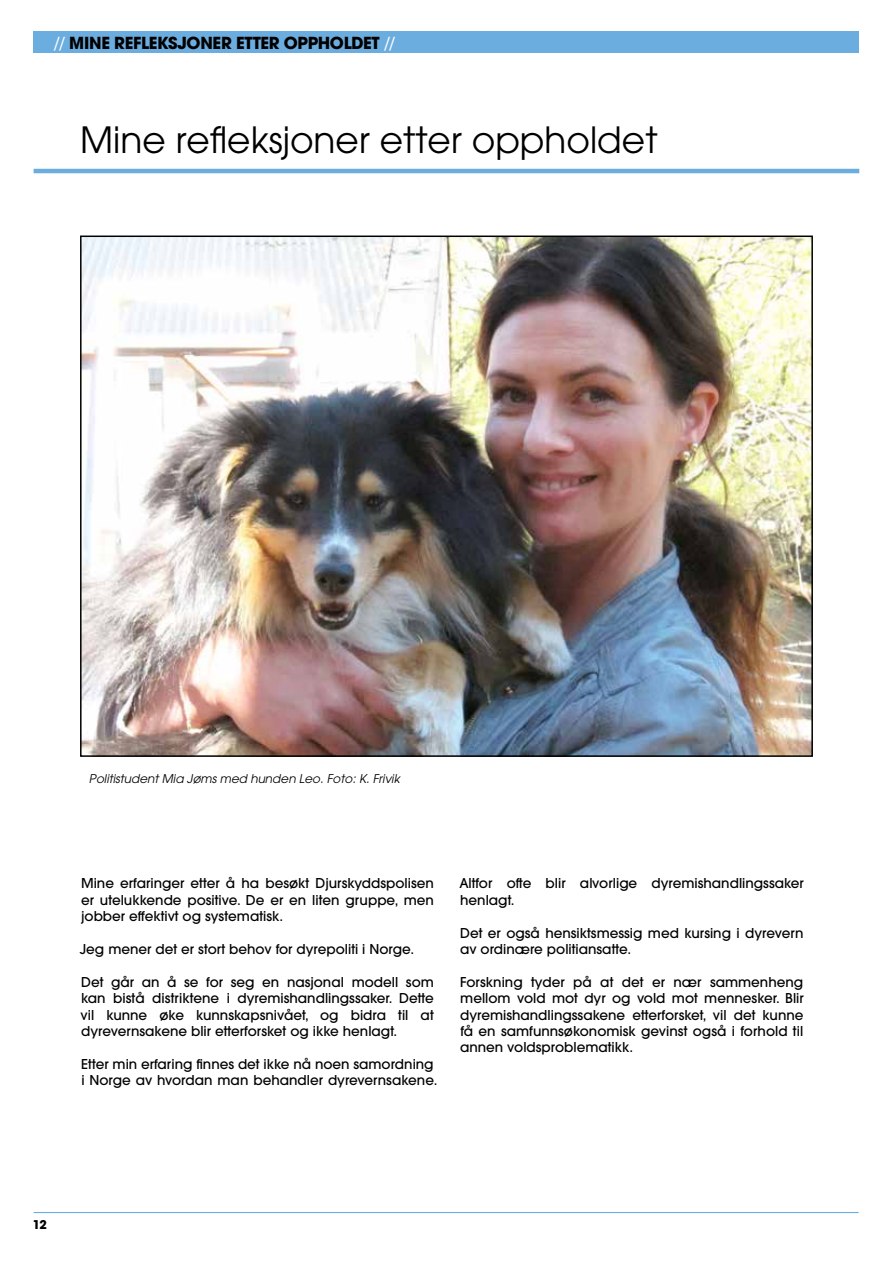
<style>
.page{position:relative;width:893px;height:1263px;background:#fff}
.page>*{position:absolute;margin:0;border:0;box-sizing:border-box;transform-origin:0 0}
.t1{font:36px "ITC Avant Garde Pro";color:#000}
.t2{font:700 16.5px "ITC Avant Garde Pro";letter-spacing:-.02em;color:#000}
.t3{font:500 13.5px/16.2px "ITC Avant Garde Pro";color:#000;text-align:justify}
.t4{font:italic 12px "ITC Avant Garde Pro";color:#000}
.t5{font:700 12px "ITC Avant Garde Pro";color:#000}
.s1{font-weight:400;color:#fff}
</style>
<div class="page">
<div style="left:34px;top:32px;width:825px;height:21px;background:#6caddf"></div>
<hr style="left:34px;top:169px;width:825px;height:4px;background:#6caddf">
<hr style="left:34px;top:1212px;width:824px;height:1px;background:#6caddf">
<img style="left:83px;top:239px;width:727px;height:515px">
<p class="t2" style="left:53px;top:32px;width:344px"><span class="s1">//</span> MINE REFLEKSJONER ETTER OPPHOLDET <span class="s1">//</span></p>
<h1 class="t1" style="left:80px;top:117px;width:579px">Mine refleksjoner etter oppholdet</h1>
<p class="t4" style="left:89px;top:771px;width:312px">Politistudent Mia Jøms med hunden Leo. Foto: K. Frivik</p>
<p class="t3" style="left:81px;top:875px;width:354px">Mine erfaringer etter å ha besøkt Djurskyddspolisen er utelukkende positive. De er en liten gruppe, men jobber effektivt og systematisk.</p>
<p class="t3" style="left:80px;top:941px;width:336px">Jeg mener det er stort behov for dyrepoliti i Norge.</p>
<p class="t3" style="left:81px;top:974px;width:355px">Det går an å se for seg en nasjonal modell som kan bistå distriktene i dyremishandlingssaker. Dette vil kunne øke kunnskapsnivået, og bidra til at dyrevernsakene blir etterforsket og ikke henlagt.</p>
<p class="t3" style="left:81px;top:1056px;width:358px">Etter min erfaring finnes det ikke nå noen samordning i Norge av hvordan man behandler dyrevernsakene.</p>
<p class="t3" style="left:459px;top:875px;width:346px">Altfor ofte blir alvorlige dyremishandlingssaker henlagt.</p>
<p class="t3" style="left:460px;top:925px;width:345px">Det er også hensiktsmessig med kursing i dyrevern av ordinære politiansatte.</p>
<p class="t3" style="left:460px;top:974px;width:345px">Forskning tyder på at det er nær sammenheng mellom vold mot dyr og vold mot mennesker. Blir dyremishandlingssakene etterforsket, vil det kunne få en samfunnsøkonomisk gevinst også i forhold til annen voldsproblematikk.</p>
<p class="t5" style="left:33px;top:1216px;width:16px">12</p>
</div>
